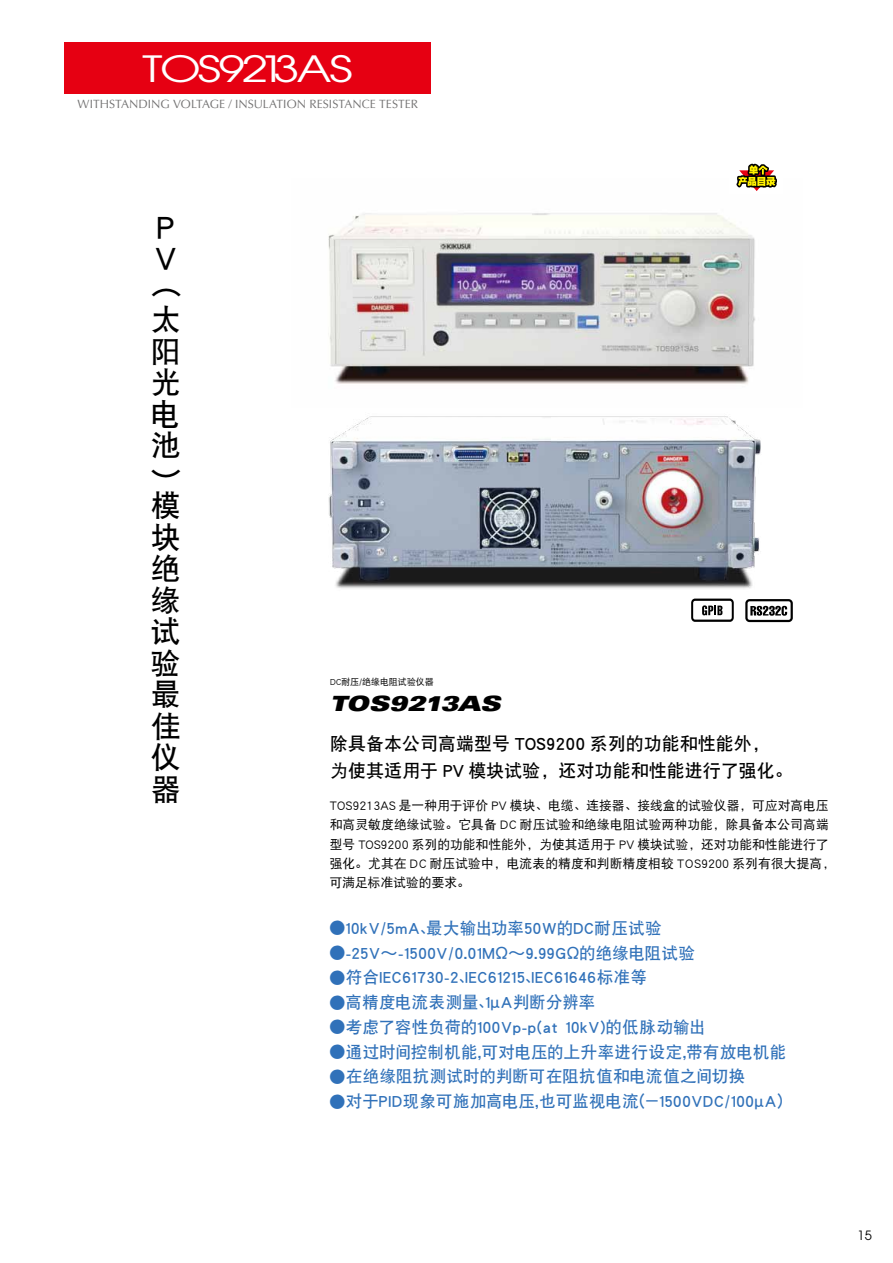
<style>
.page{position:relative;width:893px;height:1263px;background:#fff}
.page>*{position:absolute;margin:0;border:0;box-sizing:border-box;transform-origin:0 0}
.t1{font:36px "Avant Garde";letter-spacing:-.06em;color:#fff;scale:1.3 1}
.t2{font:30px/31.5px "DF Hei GB W7";color:#000;text-align:justify}
.t3{font:italic 900 expanded 21px "Univers";letter-spacing:-.02em;color:#000}
.t4{font:18px/27px "DF Hei GB W7";color:#000}
.t5{font:16.5px "DF Hei GB W7";letter-spacing:.005em;color:#3071b9}
.t6{font:16.5px "DF Hei GB W7";letter-spacing:-.02em;color:#3071b9}
.t7{font:12.75px/19.2px "DF Hei GB W5";color:#000}
.t8{font:12.75px "Avant Garde";color:#000}
.t9{font:12px "Optima";letter-spacing:.005em;color:#727171}
.t10{font:9px "DF Hei GB W5";letter-spacing:-.01em;color:#000}
.s1{font-family:"Hira Kaku Pro W3"}
</style>
<div class="page">
<img style="left:328px;top:213px;width:427px;height:171px">
<div style="left:64px;top:43px;width:367px;height:51px;background:#e60012"></div>
<div style="left:691px;top:599px;width:43px;height:23px;border:2px solid #000;border-radius:3px"></div>
<svg style="left:702px;top:605px;width:20px;height:10px"></svg>
<svg style="left:736px;top:163px;width:41px;height:28px"></svg>
<img style="left:328px;top:416px;width:433px;height:173px">
<div style="left:745px;top:599px;width:48px;height:23px;border:2px solid #000;border-radius:3px"></div>
<svg style="left:750px;top:606px;width:37px;height:10px"></svg>
<h1 class="t1" style="left:143px;top:48px;width:163px">TOS9213AS</h1>
<p class="t9" style="left:78px;top:97px;width:342px">WITHSTANDING VOLTAGE / INSULATION RESISTANCE TESTER</p>
<h2 class="t2" style="left:151px;top:212px;width:31px">Ｐ<br>Ｖ</h2>
<h2 class="t2" style="left:150px;top:303px;width:32px">太阳光电池</h2>
<h2 class="t2" style="left:151px;top:489px;width:32px">模块绝缘试验最佳仪器</h2>
<h2 class="t2" style="left:183px;top:270px;width:31px;rotate:90deg">（</h2>
<h2 class="t2" style="left:150px;top:496px;width:32px;rotate:-90deg">（</h2>
<p class="t10" style="left:330px;top:677px;width:105px">DC耐压/绝缘电阻试验仪器</p>
<p class="t3" style="left:330px;top:691px;width:172px">TOS9213AS</p>
<p class="t4" style="left:330px;top:729px;width:464px">除具备本公司高端型号 TOS9200 系列的功能和性能外，<br>为使其适用于 PV 模块试验，还对功能和性能进行了强化。</p>
<p class="t7" style="left:330px;top:796px;width:507px">TOS9213AS 是一种用于评价 PV 模块、电缆、连接器、接线盒的试验仪器，可应对高电压和高灵敏度绝缘试验。它具备 DC 耐压试验和绝缘电阻试验两种功能，除具备本公司高端型号 TOS9200 系列的功能和性能外，为使其适用于 PV 模块试验，还对功能和性能进行了强化。尤其在 DC 耐压试验中，电流表的精度和判断精度相较 TOS9200 系列有很大提高，可满足标准试验的要求。</p>
<p class="t5" style="left:329px;top:919px;width:335px"><span class="s1">●</span>10kV/5mA、最大输出功率50W的DC耐压试验</p>
<p class="t6" style="left:329px;top:944px;width:368px"><span class="s1">●</span>-25V～-1500V/0.01MΩ～9.99GΩ的绝缘电阻试验</p>
<p class="t5" style="left:329px;top:969px;width:319px"><span class="s1">●</span>符合IEC61730-2、IEC61215、IEC61646标准等</p>
<p class="t5" style="left:329px;top:993px;width:268px"><span class="s1">●</span>高精度电流表测量、1μA判断分辨率</p>
<p class="t5" style="left:329px;top:1018px;width:378px"><span class="s1">●</span>考虑了容性负荷的100Vp-p(at 10kV)的低脉动输出</p>
<p class="t5" style="left:329px;top:1043px;width:459px"><span class="s1">●</span>通过时间控制机能，可对电压的上升率进行设定，带有放电机能</p>
<p class="t5" style="left:329px;top:1068px;width:418px"><span class="s1">●</span>在绝缘阻抗测试时的判断可在阻抗值和电流值之间切换</p>
<p class="t5" style="left:329px;top:1092px;width:465px"><span class="s1">●</span>对于PID现象可施加高电压，也可监视电流（－1500VDC/100μA）</p>
<p class="t8" style="left:858px;top:1228px;width:16px">15</p>
</div>
